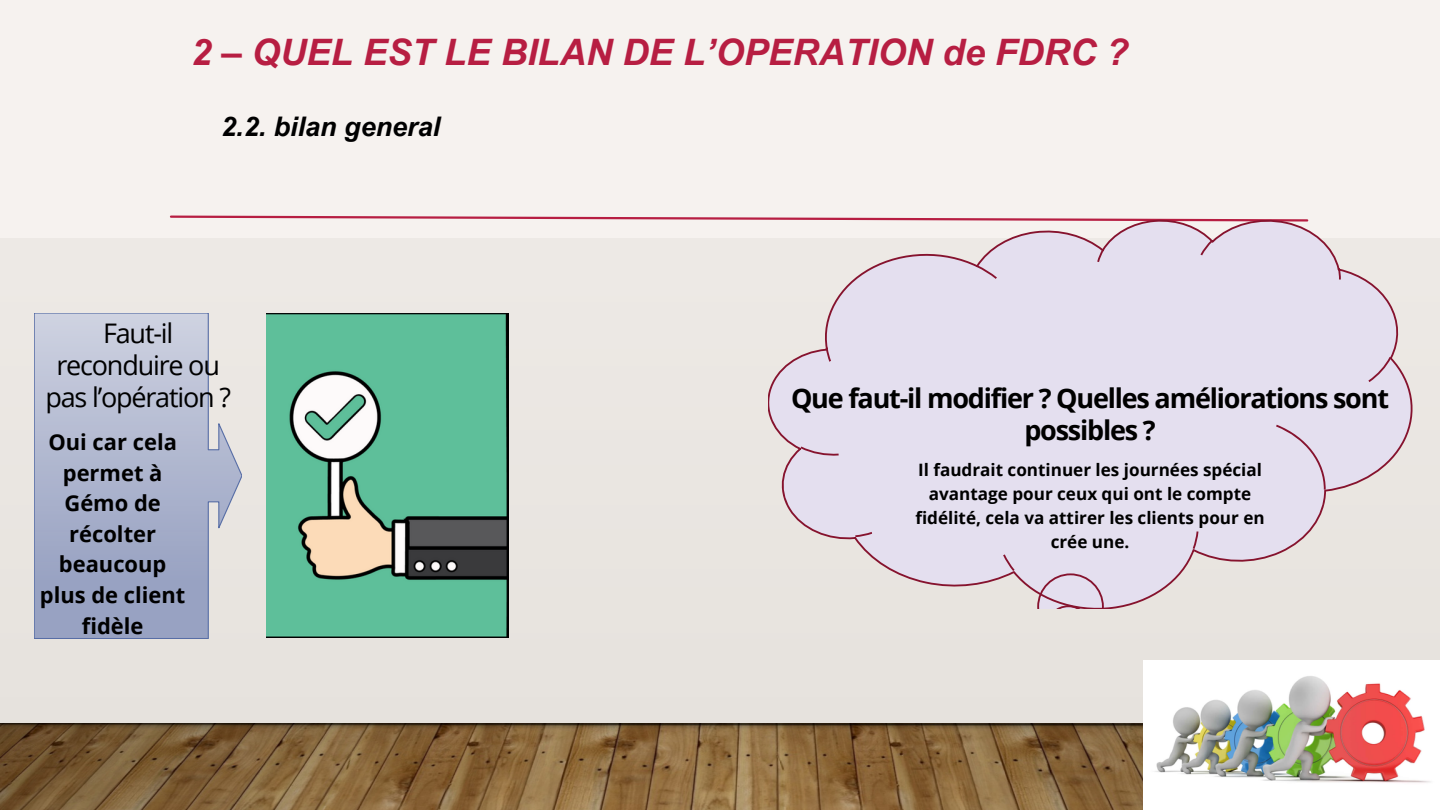
<style>
.page{position:relative;width:1440px;height:810px;background:#f6f2ef}
.page>*{position:absolute;margin:0;border:0;box-sizing:border-box;transform-origin:0 0}
.t1{font:italic 700 36.4px "Arial MT Pro";color:#b71e42}
.t2{font:700 27px/32.2px "Open Sans";letter-spacing:-.045em;color:#000;text-align:center}
.t3{font:27px/32.2px "Open Sans";letter-spacing:-.045em;color:#000;text-align:center}
.t4{font:italic 700 27px "Arial MT Pro";color:#000}
.t5{font:700 21.9px/30.5px "Open Sans";color:#000;text-align:center}
.t6{font:700 17.1px/23.8px "Open Sans";color:#000;text-align:center}
</style>
<div class="page">
<div style="left:0;top:239px;width:1440px;height:485px;background:#e8e4e0"></div>
<img style="left:0;top:726px;width:1144px;height:84px">
<svg style="left:0;top:723px;width:1144px;height:3px"></svg>
<svg style="left:170px;top:215px;width:1038px;height:5px"></svg>
<img style="left:266px;top:314px;width:242px;height:324px">
<svg style="left:34px;top:313px;width:208px;height:326px"></svg>
<img style="left:1144px;top:661px;width:296px;height:149px">
<svg style="left:768px;top:219px;width:644px;height:390px"></svg>
<svg style="left:1037px;top:573px;width:67px;height:36px;fill:#e4dfef"></svg>
<svg style="left:801px;top:240px;width:590px;height:331px;fill:#e4dfef"></svg>
<p class="t1" style="left:191px;top:39px;width:939px">2 – QUEL EST LE BILAN DE L’OPERATION de FDRC ?</p>
<p class="t4" style="left:221px;top:117px;width:221px">2.2. bilan general</p>
<p class="t3" style="left:45px;top:316px;width:187px">Faut-il reconduire ou pas l’opération ?</p>
<p class="t5" style="left:40px;top:427px;width:147px">Oui car cela permet à<br>Gémo de récolter beaucoup plus de client fidèle</p>
<p class="t2" style="left:791px;top:381px;width:600px">Que faut-il modifier ? Quelles améliorations sont possibles ?</p>
<p class="t6" style="left:915px;top:457px;width:351px">Il faudrait continuer les journées spécial avantage pour ceux qui ont le compte fidélité, cela va attirer les clients pour en crée une.</p>
</div>
